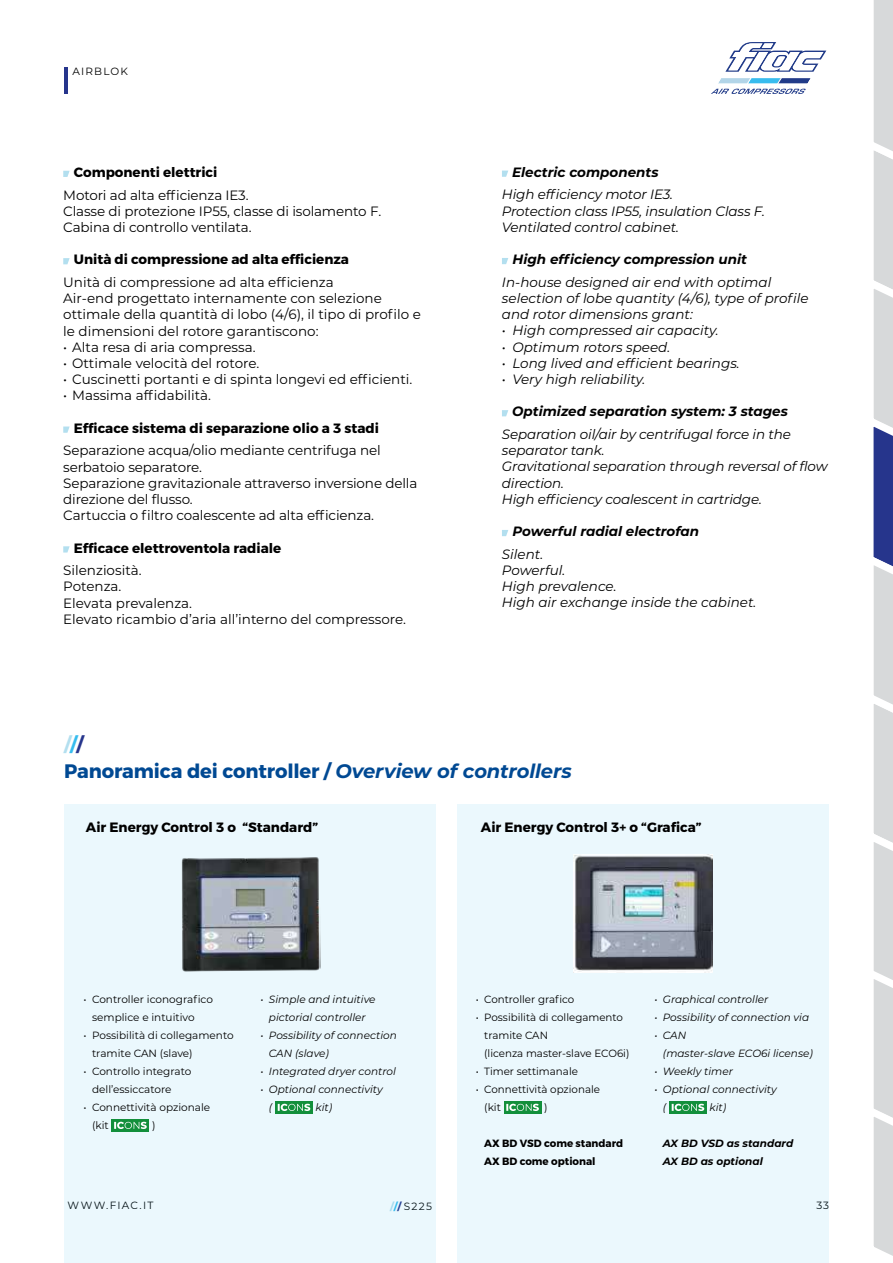
<style>
.page{position:relative;width:893px;height:1263px;background:#fff}
.page>*{position:absolute;margin:0;border:0;box-sizing:border-box;transform-origin:0 0}
.t1{font:700 19.5px/27px "Montserrat";letter-spacing:-.01em;color:#004993}
.t2{font:13.5px/16.2px "Montserrat";letter-spacing:-.01em;color:#000}
.t3{font:italic 13.5px/16.2px "Montserrat";letter-spacing:-.01em;color:#000}
.t4{font:700 13.5px "Montserrat";color:#000}
.t5{font:italic 700 13.5px "Montserrat";color:#000}
.t6{font:10.5px/18px "Montserrat";color:#000}
.t7{font:italic 10.5px/18px "Montserrat";color:#000}
.t8{font:700 10.5px/18px "Montserrat";color:#000}
.t9{font:italic 700 10.5px/18px "Montserrat";color:#000}
.t10{font:10.5px "Montserrat";letter-spacing:.115em;color:#000}
.s1{color:#b3dfef}
.s2{color:#36bcee}
.s3{color:#26358c}
.s4{font-style:italic}
.s5{font-weight:700;color:#b3dfef}
.s6{font-weight:700;color:#36bcee}
.s7{font-weight:700;color:#26358c}
</style>
<div class="page">
<hr style="left:64px;top:67px;width:4px;height:27px;background:#26358c">
<svg style="left:711px;top:42px;width:116px;height:52px"></svg>
<svg style="left:873px;top:0;width:20px;height:1256px;background:#cacdd6"></svg>
<div style="left:64px;top:804px;width:371px;height:459px;background:#ebf8fd"></div>
<div style="left:457px;top:804px;width:372px;height:459px;background:#ebf8fd"></div>
<svg style="left:502px;top:171px;width:6px;height:6px"></svg>
<svg style="left:502px;top:258px;width:6px;height:6px"></svg>
<svg style="left:502px;top:410px;width:6px;height:6px"></svg>
<svg style="left:502px;top:530px;width:6px;height:6px"></svg>
<svg style="left:63px;top:171px;width:7px;height:6px"></svg>
<svg style="left:63px;top:258px;width:7px;height:6px"></svg>
<svg style="left:63px;top:426px;width:7px;height:7px"></svg>
<svg style="left:63px;top:546px;width:7px;height:6px"></svg>
<img style="left:574px;top:855px;width:138px;height:118px">
<div style="left:112px;top:1119px;width:37px;height:13px;background:#14933c"></div>
<svg style="left:114px;top:1122px;width:33px;height:7px"></svg>
<div style="left:275px;top:1101px;width:38px;height:13px;background:#14933c"></div>
<svg style="left:278px;top:1104px;width:32px;height:7px"></svg>
<div style="left:504px;top:1101px;width:37px;height:13px;background:#14933c"></div>
<svg style="left:506px;top:1104px;width:33px;height:7px"></svg>
<div style="left:669px;top:1101px;width:38px;height:13px;background:#14933c"></div>
<svg style="left:672px;top:1104px;width:32px;height:7px"></svg>
<img style="left:181px;top:857px;width:140px;height:115px">
<p class="t10" style="left:72px;top:64px;width:57px">AIRBLOK</p>
<p class="t4" style="left:74px;top:164px;width:145px">Componenti elettrici</p>
<p class="t2" style="left:63px;top:186px;width:319px">Motori ad alta efficienza IE3.<br>Classe di protezione IP55, classe di isolamento F.<br>Cabina di controllo ventilata.</p>
<p class="t4" style="left:74px;top:251px;width:277px">Unità di compressione ad alta efficienza</p>
<p class="t2" style="left:63px;top:274px;width:359px">Unità di compressione ad alta efficienza<br>Air-end progettato internamente con selezione ottimale della quantità di lobo (4/6), il tipo di profilo e le dimensioni del rotore garantiscono:</p>
<p class="t2" style="left:63px;top:338px;width:194px">• Alta resa di aria compressa.</p>
<p class="t2" style="left:63px;top:355px;width:198px">• Ottimale velocità del rotore.</p>
<p class="t2" style="left:63px;top:371px;width:351px">• Cuscinetti portanti e di spinta longevi ed efficienti.</p>
<p class="t2" style="left:63px;top:387px;width:149px">• Massima affidabilità.</p>
<p class="t4" style="left:74px;top:420px;width:307px">Efficace sistema di separazione olio a 3 stadi</p>
<p class="t2" style="left:63px;top:442px;width:356px">Separazione acqua/olio mediante centrifuga nel serbatoio separatore.<br>Separazione gravitazionale attraverso inversione della direzione del flusso.<br>Cartuccia o filtro coalescente ad alta efficienza.</p>
<p class="t4" style="left:74px;top:539px;width:209px">Efficace elettroventola radiale</p>
<p class="t2" style="left:63px;top:562px;width:344px">Silenziosità.<br>Potenza.<br>Elevata prevalenza.<br>Elevato ricambio d’aria all’interno del compressore.</p>
<p class="t5" style="left:512px;top:162px;width:148px">Electric components</p>
<p class="t3" style="left:502px;top:186px;width:265px">High efficiency motor IE3.<br>Protection class IP55, insulation Class F.<br>Ventilated control cabinet.</p>
<p class="t5" style="left:513px;top:250px;width:236px">High efficiency compression unit</p>
<p class="t3" style="left:502px;top:273px;width:308px">In-house designed air end with optimal selection of lobe quantity (4/6), type of profile and rotor dimensions grant:</p>
<p class="t3" style="left:502px;top:322px;width:218px">• High compressed air capacity.</p>
<p class="t3" style="left:502px;top:338px;width:170px">• Optimum rotors speed.</p>
<p class="t3" style="left:502px;top:354px;width:239px">• Long lived and efficient bearings.</p>
<p class="t3" style="left:502px;top:371px;width:145px">• Very high reliability.</p>
<p class="t5" style="left:512px;top:402px;width:277px">Optimized separation system: 3 stages</p>
<p class="t3" style="left:502px;top:426px;width:327px">Separation oil/air by centrifugal force in the separator tank.<br>Gravitational separation through reversal of flow direction.<br>High efficiency coalescent in cartridge.</p>
<p class="t5" style="left:513px;top:522px;width:188px">Powerful radial electrofan</p>
<p class="t3" style="left:502px;top:545px;width:256px">Silent.<br>Powerful.<br>High prevalence.<br>High air exchange inside the cabinet.</p>
<h1 class="t1" style="left:64px;top:730px;width:509px"><span class="s1">/</span><span class="s2">/</span><span class="s3">/<br></span>Panoramica dei controller / <span class="s4">Overview of controllers</span></h1>
<p class="t4" style="left:86px;top:818px;width:234px">Air Energy Control 3 o “Standard”</p>
<p class="t4" style="left:481px;top:818px;width:222px">Air Energy Control 3+ o “Grafica”</p>
<p class="t6" style="left:92px;top:989px;width:122px;text-indent:-9px">• Controller iconografico semplice e intuitivo</p>
<p class="t6" style="left:92px;top:1025px;width:143px;text-indent:-9px">• Possibilità di collegamento tramite CAN (slave)</p>
<p class="t6" style="left:92px;top:1061px;width:101px;text-indent:-9px">• Controllo integrato dell’essiccatore</p>
<p class="t6" style="left:92px;top:1097px;width:120px;text-indent:-9px">• Connettività opzionale (kit</p>
<p class="t6" style="left:152px;top:1115px;width:5px">)</p>
<p class="t7" style="left:260px;top:989px;width:117px;text-align:center">• Simple and intuitive pictorial controller</p>
<p class="t7" style="left:269px;top:1025px;width:129px;text-indent:-9px">• Possibility of connection<br>CAN (slave)</p>
<p class="t7" style="left:260px;top:1061px;width:137px">• Integrated dryer control</p>
<p class="t7" style="left:269px;top:1079px;width:115px;text-indent:-9px">• Optional connectivity (</p>
<p class="t7" style="left:316px;top:1097px;width:18px">kit)</p>
<p class="t6" style="left:476px;top:989px;width:100px">• Controller grafico</p>
<p class="t6" style="left:484px;top:1007px;width:147px;text-indent:-8px">• Possibilità di collegamento tramite CAN<br>(licenza master-slave ECO6i)</p>
<p class="t6" style="left:476px;top:1061px;width:104px">• Timer settimanale</p>
<p class="t6" style="left:484px;top:1079px;width:117px;text-indent:-8px">• Connettività opzionale (kit</p>
<p class="t6" style="left:544px;top:1097px;width:5px">)</p>
<p class="t8" style="left:484px;top:1134px;width:141px">AX BD VSD come standard<br>AX BD come optional</p>
<p class="t7" style="left:654px;top:989px;width:116px">• Graphical controller</p>
<p class="t7" style="left:654px;top:1007px;width:156px">• Possibility of connection via</p>
<p class="t7" style="left:663px;top:1025px;width:152px;text-indent:-9px">• CAN<br>(master-slave ECO6i license)</p>
<p class="t7" style="left:654px;top:1061px;width:80px">• Weekly timer</p>
<p class="t7" style="left:663px;top:1079px;width:115px;text-indent:-9px">• Optional connectivity (</p>
<p class="t7" style="left:710px;top:1097px;width:18px">kit)</p>
<p class="t9" style="left:663px;top:1133px;width:132px">AX BD VSD as standard<br>AX BD as optional</p>
<p class="t10" style="left:68px;top:1198px;width:87px">WWW.FIAC.IT</p>
<p class="t6" style="left:390px;top:1196px;width:44px"><span class="s5">/</span><span class="s6">/</span><span class="s7">/</span> S225</p>
<p class="t6" style="left:816px;top:1196px;width:13px">33</p>
</div>
